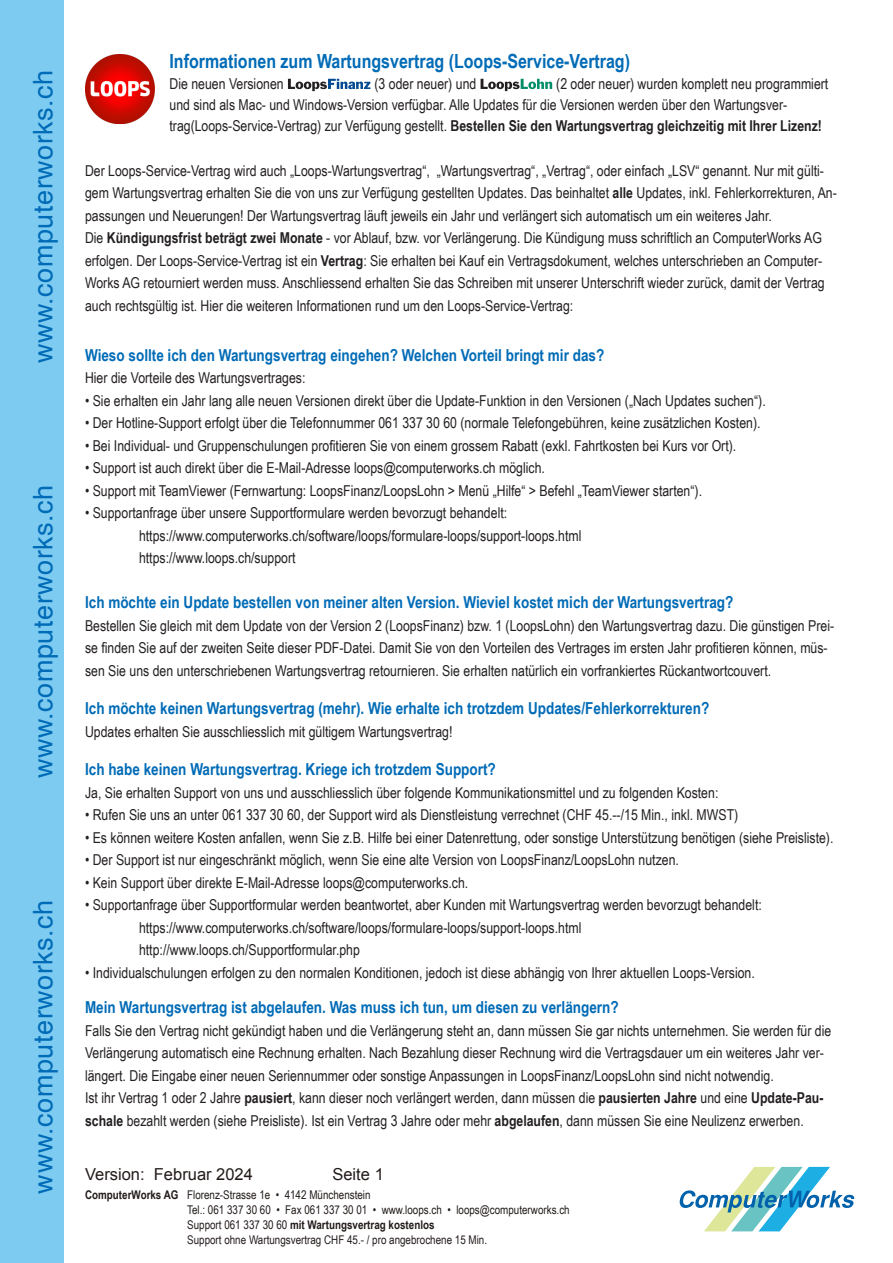
<style>
.page{position:relative;width:893px;height:1263px;background:#fff}
.page>*{position:absolute;margin:0;border:0;box-sizing:border-box;transform-origin:0 0}
.t1{font:27px "Helvetica";letter-spacing:.02em;color:#006bb6}
.t2{font:700 19.5px "Arial Narrow";color:#006bb6}
.t3{font:700 16.5px "Arial Narrow";color:#006bb6}
.t4{font:16.5px "Arial";color:#221b1a}
.t5{font:15px/22.5px "Arial Narrow";color:#231f20}
.t6{font:12px/15px "Arial Narrow";color:#221b1a}
.s1{font-weight:700}
</style>
<div class="page">
<div style="left:0;top:0;width:64px;height:1263px;background:#7ecbf1"></div>
<svg style="left:680px;top:1166px;width:174px;height:66px"></svg>
<svg style="left:288px;top:79px;width:82px;height:12px"></svg>
<svg style="left:481px;top:79px;width:71px;height:12px"></svg>
<img style="left:85px;top:54px;width:69px;height:69px">
<h1 class="t1" style="left:32px;top:363px;width:295px;rotate:-90deg">www.computerworks.ch</h1>
<h1 class="t1" style="left:32px;top:778px;width:295px;rotate:-90deg">www.computerworks.ch</h1>
<h1 class="t1" style="left:32px;top:1193px;width:295px;rotate:-90deg">www.computerworks.ch</h1>
<h2 class="t2" style="left:169px;top:50px;width:462px">Informationen zum Wartungsvertrag (Loops-Service-Vertrag)</h2>
<p class="t5" style="left:169px;top:74px;width:116px">Die neuen Versionen</p>
<p class="t5" style="left:374px;top:74px;width:103px">(3 oder neuer) und</p>
<p class="t5" style="left:169px;top:75px;width:660px;line-height:21px;text-indent:387px">(2 oder neuer) wurden komplett neu programmiert und sind als Mac- und Windows-Version verfügbar. Alle Updates für die Versionen werden über den Wartungsver&shy;trag(Loops-Service-Vertrag) zur Verfügung gestellt. <span class="s1">Bestellen Sie den Wartungsvertrag gleichzeitig mit Ihrer Lizenz!</span></p>
<p class="t5" style="left:85px;top:161px;width:753px">Der Loops-Service-Vertrag wird auch „Loops-Wartungsvertrag“, „Wartungsvertrag“, „Vertrag“, oder einfach „LSV“ genannt. Nur mit gülti&shy;gem Wartungsvertrag erhalten Sie die von uns zur Verfügung gestellten Updates. Das beinhaltet <span class="s1">alle</span> Updates, inkl. Fehlerkorrekturen, An&shy;passungen und Neuerungen! Der Wartungsvertrag läuft jeweils ein Jahr und verlängert sich automatisch um ein weiteres Jahr.<br>Die <span class="s1">Kündigungsfrist beträgt zwei Monate</span> - vor Ablauf, bzw. vor Verlängerung. Die Kündigung muss schriftlich an ComputerWorks AG erfolgen. Der Loops-Service-Vertrag ist ein <span class="s1">Vertrag</span>: Sie erhalten bei Kauf ein Vertragsdokument, welches unterschrieben an Computer-Works AG retourniert werden muss. Anschliessend erhalten Sie das Schreiben mit unserer Unterschrift wieder zurück, damit der Vertrag auch rechtsgültig ist. Hier die weiteren Informationen rund um den Loops-Service-Vertrag:</p>
<p class="t3" style="left:85px;top:345px;width:521px">Wieso sollte ich den Wartungsvertrag eingehen? Welchen Vorteil bringt mir das?</p>
<p class="t5" style="left:85px;top:368px;width:222px">Hier die Vorteile des Wartungsvertrages:</p>
<p class="t5" style="left:85px;top:390px;width:682px">• Sie erhalten ein Jahr lang alle neuen Versionen direkt über die Update-Funktion in den Versionen („Nach Updates suchen“).</p>
<p class="t5" style="left:85px;top:413px;width:677px">• Der Hotline-Support erfolgt über die Telefonnummer 061 337 30 60 (normale Telefongebühren, keine zusätzlichen Kosten).</p>
<p class="t5" style="left:85px;top:435px;width:653px">• Bei Individual- und Gruppenschulungen profitieren Sie von einem grossem Rabatt (exkl. Fahrtkosten bei Kurs vor Ort).</p>
<p class="t5" style="left:85px;top:458px;width:461px">• Support ist auch direkt über die E-Mail-Adresse loops@computerworks.ch möglich.</p>
<p class="t5" style="left:85px;top:480px;width:618px">• Support mit TeamViewer (Fernwartung: LoopsFinanz/LoopsLohn &gt; Menü „Hilfe“ &gt; Befehl „TeamViewer starten“).</p>
<p class="t5" style="left:139px;top:503px;width:444px;text-indent:-54px">• Supportanfrage über unsere Supportformulare werden bevorzugt behandelt: https://www.computerworks.ch/software/loops/formulare-loops/support-loops.html https://www.loops.ch/support</p>
<p class="t3" style="left:85px;top:593px;width:650px">Ich möchte ein Update bestellen von meiner alten Version. Wieviel kostet mich der Wartungsvertrag?</p>
<p class="t5" style="left:85px;top:615px;width:751px">Bestellen Sie gleich mit dem Update von der Version 2 (LoopsFinanz) bzw. 1 (LoopsLohn) den Wartungsvertrag dazu. Die günstigen Prei&shy;se finden Sie auf der zweiten Seite dieser PDF-Datei. Damit Sie von den Vorteilen des Vertrages im ersten Jahr profitieren können, müs&shy;sen Sie uns den unterschriebenen Wartungsvertrag retournieren. Sie erhalten natürlich ein vorfrankiertes Rückantwortcouvert.</p>
<p class="t3" style="left:85px;top:699px;width:626px">Ich möchte keinen Wartungsvertrag (mehr). Wie erhalte ich trotzdem Updates/Fehlerkorrekturen?</p>
<p class="t5" style="left:85px;top:721px;width:369px">Updates erhalten Sie ausschliesslich mit gültigem Wartungsvertrag!</p>
<p class="t3" style="left:85px;top:760px;width:412px">Ich habe keinen Wartungsvertrag. Kriege ich trotzdem Support?</p>
<p class="t5" style="left:85px;top:782px;width:635px">Ja, Sie erhalten Support von uns und ausschliesslich über folgende Kommunikationsmittel und zu folgenden Kosten:</p>
<p class="t5" style="left:85px;top:805px;width:655px">• Rufen Sie uns an unter 061 337 30 60, der Support wird als Dienstleistung verrechnet (CHF 45.--/15 Min., inkl. MWST)</p>
<p class="t5" style="left:85px;top:827px;width:750px">• Es können weitere Kosten anfallen, wenn Sie z.B. Hilfe bei einer Datenrettung, oder sonstige Unterstützung benötigen (siehe Preisliste).</p>
<p class="t5" style="left:85px;top:850px;width:595px">• Der Support ist nur eingeschränkt möglich, wenn Sie eine alte Version von LoopsFinanz/LoopsLohn nutzen.</p>
<p class="t5" style="left:85px;top:872px;width:385px">• Kein Support über direkte E-Mail-Adresse loops@computerworks.ch.</p>
<p class="t5" style="left:139px;top:895px;width:624px;text-indent:-54px">• Supportanfrage über Supportformular werden beantwortet, aber Kunden mit Wartungsvertrag werden bevorzugt behandelt: https://www.computerworks.ch/software/loops/formulare-loops/support-loops.html http://www.loops.ch/Supportformular.php</p>
<p class="t5" style="left:85px;top:962px;width:671px">• Individualschulungen erfolgen zu den normalen Konditionen, jedoch ist diese abhängig von Ihrer aktuellen Loops-Version.</p>
<p class="t3" style="left:85px;top:998px;width:535px">Mein Wartungsvertrag ist abgelaufen. Was muss ich tun, um diesen zu verlängern?</p>
<p class="t5" style="left:85px;top:1020px;width:748px">Falls Sie den Vertrag nicht gekündigt haben und die Verlängerung steht an, dann müssen Sie gar nichts unternehmen. Sie werden für die Verlängerung automatisch eine Rechnung erhalten. Nach Bezahlung dieser Rechnung wird die Vertragsdauer um ein weiteres Jahr ver&shy;längert. Die Eingabe einer neuen Seriennummer oder sonstige Anpassungen in LoopsFinanz/LoopsLohn sind nicht notwendig.<br>Ist ihr Vertrag 1 oder 2 Jahre <span class="s1">pausiert</span>, kann dieser noch verlängert werden, dann müssen die <span class="s1">pausierten Jahre</span> und eine <span class="s1">Update-Pau&shy;schale</span> bezahlt werden (siehe Preisliste). Ist ein Vertrag 3 Jahre oder mehr <span class="s1">abgelaufen</span>, dann müssen Sie eine Neulizenz erwerben.</p>
<p class="t4" style="left:85px;top:1167px;width:169px">Version: Februar 2024</p>
<p class="t4" style="left:332px;top:1167px;width:53px">Seite 1</p>
<p class="t6" style="left:187px;top:1188px;width:384px;text-indent:-102px"><span class="s1">ComputerWorks AG</span> Florenz-Strasse 1e • 4142 Münchenstein<br>Tel.: 061 337 30 60 • Fax 061 337 30 01 • www.loops.ch • loops@computerworks.ch Support 061 337 30 60 <span class="s1">mit Wartungsvertrag kostenlos<br></span>Support ohne Wartungsvertrag CHF 45.- / pro angebrochene 15 Min.</p>
</div>
